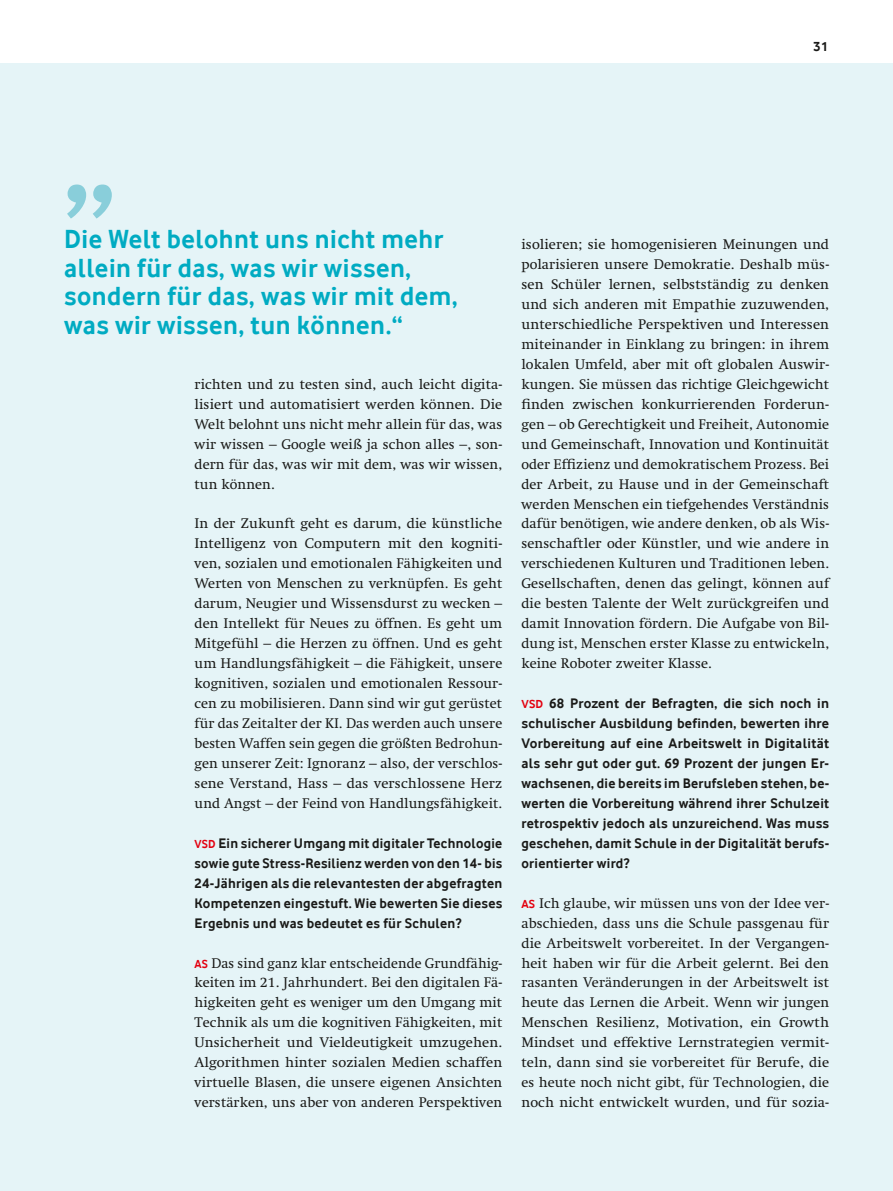
<style>
.page{position:relative;width:893px;height:1191px;background:#fff}
.page>*{position:absolute;margin:0;border:0;box-sizing:border-box;transform-origin:0 0}
.t1{font:700 27px/28.5px "Vodafone Rg";letter-spacing:.02em;color:#00abc2}
.t2{font:14.25px/20px "Swift LT Pro";letter-spacing:.005em;color:#1a1a18;text-align:justify}
.t3{font:700 14.25px/20px "Vodafone Rg";letter-spacing:.02em;color:#1a1a18;text-align:justify}
.t4{font:700 13.5px "Vodafone Rg";color:#1a1a18}
.s1{font-size:12px;color:#e3000f}
.s2{font-family:"Vodafone Rg";font-weight:700;font-size:12px;color:#e3000f}
</style>
<div class="page">
<div style="left:0;top:64px;width:893px;height:1127px;background:#e5f4f7"></div>
<svg style="left:67px;top:184px;width:45px;height:34px"></svg>
<p class="t4" style="left:813px;top:39px;width:16px">31</p>
<h1 class="t1" style="left:64px;top:225px;width:395px">Die Welt belohnt uns nicht mehr allein für das, was wir wissen, sondern für das, was wir mit dem, was wir wissen, tun können.“</h1>
<p class="t2" style="left:195px;top:374px;width:309px">richten und zu testen sind, auch leicht digita&shy;lisiert und automatisiert werden können. Die Welt belohnt uns nicht mehr allein für das, was wir wissen – Google weiß ja schon alles –, son&shy;dern für das, was wir mit dem, was wir wissen, tun können.</p>
<p class="t2" style="left:195px;top:513px;width:309px">In der Zukunft geht es darum, die künstliche Intelligenz von Computern mit den kogniti&shy;ven, sozialen und emotionalen Fähigkeiten und Werten von Menschen zu verknüpfen. Es geht darum, Neugier und Wissensdurst zu wecken – den Intellekt für Neues zu öffnen. Es geht um Mitgefühl – die Herzen zu öffnen. Und es geht um Handlungsfähigkeit – die Fähigkeit, unsere kognitiven, sozialen und emotionalen Ressour&shy;cen zu mobilisieren. Dann sind wir gut gerüstet für das Zeitalter der KI. Das werden auch unsere besten Waffen sein gegen die größten Bedrohun&shy;gen unserer Zeit: Ignoranz – also, der verschlos&shy;sene Verstand, Hass – das verschlossene Herz und Angst – der Feind von Handlungsfähigkeit.</p>
<p class="t3" style="left:195px;top:833px;width:309px"><span class="s1">VSD</span> Ein sicherer Umgang mit digitaler Technologie sowie gute Stress-Resilienz werden von den 14- bis 24-Jährigen als die relevantesten der abgefragten Kompetenzen eingestuft. Wie bewerten Sie dieses Ergebnis und was bedeutet es für Schulen?</p>
<p class="t2" style="left:195px;top:952px;width:309px"><span class="s2">AS</span> Das sind ganz klar entscheidende Grundfähig&shy;keiten im 21. Jahrhundert. Bei den digitalen Fä&shy;higkeiten geht es weniger um den Umgang mit Technik als um die kognitiven Fähigkeiten, mit Unsicherheit und Vieldeutigkeit umzugehen.<br>Algorithmen hinter sozialen Medien schaffen virtuelle Blasen, die unsere eigenen Ansichten verstärken, uns aber von anderen Perspektiven</p>
<p class="t2" style="left:521px;top:234px;width:309px">isolieren; sie homogenisieren Meinungen und polarisieren unsere Demokratie. Deshalb müs&shy;sen Schüler lernen, selbstständig zu denken und sich anderen mit Empathie zuzuwenden, unterschiedliche Perspektiven und Interessen miteinander in Einklang zu bringen: in ihrem lokalen Umfeld, aber mit oft globalen Auswir&shy;kungen. Sie müssen das richtige Gleichgewicht finden zwischen konkurrierenden Forderun&shy;gen – ob Gerechtigkeit und Freiheit, Autonomie und Gemeinschaft, Innovation und Kontinuität oder Effizienz und demokratischem Prozess. Bei der Arbeit, zu Hause und in der Gemeinschaft werden Menschen ein tiefgehendes Verständnis dafür benötigen, wie andere denken, ob als Wis&shy;senschaftler oder Künstler, und wie andere in verschiedenen Kulturen und Traditionen leben.<br>Gesellschaften, denen das gelingt, können auf die besten Talente der Welt zurückgreifen und damit Innovation fördern. Die Aufgabe von Bil&shy;dung ist, Menschen erster Klasse zu entwickeln, keine Roboter zweiter Klasse.</p>
<p class="t3" style="left:521px;top:693px;width:309px"><span class="s1">VSD</span> 68 Prozent der Befragten, die sich noch in schulischer Ausbildung befinden, bewerten ihre Vorbereitung auf eine Arbeitswelt in Digitalität als sehr gut oder gut. 69 Prozent der jungen Er&shy;wachsenen, die bereits im Berufsleben stehen, be&shy;werten die Vorbereitung während ihrer Schulzeit retrospektiv jedoch als unzureichend. Was muss geschehen, damit Schule in der Digitalität berufs&shy;orientierter wird?</p>
<p class="t2" style="left:521px;top:893px;width:309px"><span class="s2">AS</span> Ich glaube, wir müssen uns von der Idee ver&shy;abschieden, dass uns die Schule passgenau für die Arbeitswelt vorbereitet. In der Vergangen&shy;heit haben wir für die Arbeit gelernt. Bei den rasanten Veränderungen in der Arbeitswelt ist heute das Lernen die Arbeit. Wenn wir jungen Menschen Resilienz, Motivation, ein Growth Mindset und effektive Lernstrategien vermit&shy;teln, dann sind sie vorbereitet für Berufe, die es heute noch nicht gibt, für Technologien, die noch nicht entwickelt wurden, und für sozia-</p>
</div>
